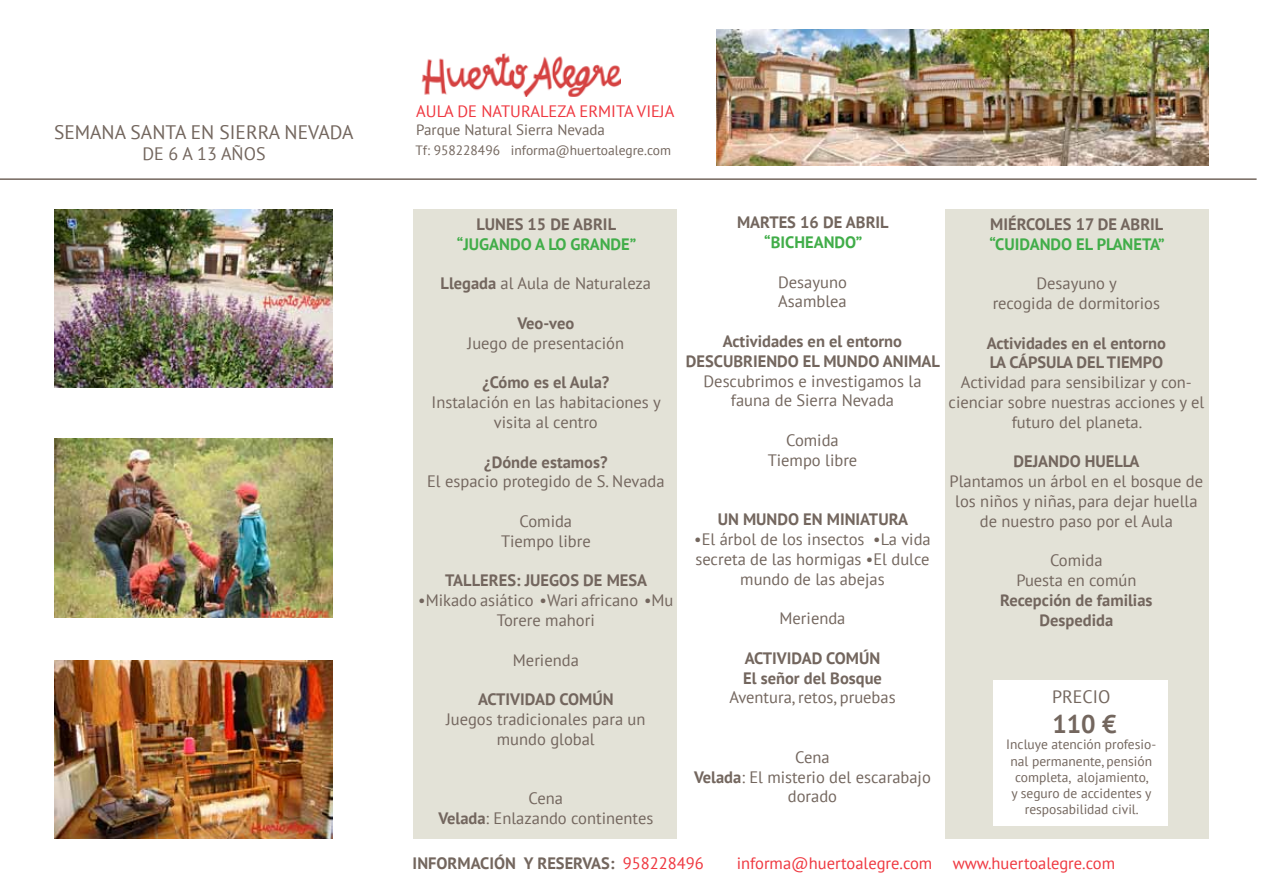
<style>
.page{position:relative;width:1263px;height:893px;background:#fff}
.page>*{position:absolute;margin:0;border:0;box-sizing:border-box;transform-origin:0 0}
.t1{font:700 25.5px "PT Sans";color:#73665e}
.t2{font:19.5px "PT Sans";color:#73665e}
.t3{font:18px "PT Sans";color:#73665e}
.t4{font:16.5px/19.8px "PT Sans";color:#73665e;text-align:center}
.t5{font:700 16.5px/19.8px "PT Sans";color:#73665e;text-align:center}
.t6{font:16.5px "PT Sans";color:#ef373f}
.t7{font:700 16.5px "PT Sans";color:#41ad49}
.t8{font:15px "PT Sans";color:#73665e}
.t9{font:13.5px/16.2px "PT Sans";color:#73665e;text-align:center}
.s1{font-weight:700}
.s2{font-weight:400;color:#ef373f}
</style>
<div class="page">
<img style="left:54px;top:209px;width:278px;height:179px">
<img style="left:54px;top:660px;width:278px;height:179px">
<img style="left:717px;top:29px;width:492px;height:137px">
<img style="left:421px;top:54px;width:199px;height:42px">
<hr style="left:0;top:178px;width:1256px;height:2px;background:#73665e">
<div style="left:413px;top:209px;width:263px;height:630px;background:#e3e2d7"></div>
<div style="left:945px;top:209px;width:264px;height:630px;background:#e3e2d7"></div>
<div style="left:994px;top:680px;width:174px;height:146px;background:#fff"></div>
<img style="left:54px;top:439px;width:278px;height:178px">
<p class="t2" style="left:54px;top:119px;width:301px">SEMANA SANTA EN SIERRA NEVADA</p>
<p class="t3" style="left:142px;top:142px;width:125px">DE 6 A 13 AÑOS</p>
<p class="t6" style="left:416px;top:101px;width:260px">AULA DE NATURALEZA ERMITA VIEJA</p>
<p class="t8" style="left:416px;top:120px;width:190px">Parque Natural Sierra Nevada</p>
<p class="t9" style="left:415px;top:141px;width:257px">Tf: 958228496 informa@huertoalegre.com</p>
<p class="t5" style="left:476px;top:214px;width:141px">LUNES 15 DE ABRIL</p>
<p class="t7" style="left:457px;top:233px;width:181px">“JUGANDO A LO GRANDE”</p>
<p class="t4" style="left:441px;top:273px;width:212px"><span class="s1">Llegada</span> al Aula de Naturaleza</p>
<p class="t5" style="left:517px;top:313px;width:58px">Veo-veo</p>
<p class="t4" style="left:468px;top:333px;width:158px">Juego de presentación</p>
<p class="t5" style="left:482px;top:372px;width:128px">¿Cómo es el Aula?</p>
<p class="t4" style="left:432px;top:392px;width:231px">Instalación en las habitaciones y visita al centro</p>
<p class="t5" style="left:484px;top:452px;width:125px">¿Dónde estamos?</p>
<p class="t4" style="left:427px;top:471px;width:239px">El espacio protegido de S. Nevada</p>
<p class="t4" style="left:501px;top:511px;width:91px">Comida<br>Tiempo libre</p>
<p class="t5" style="left:445px;top:570px;width:204px">TALLERES: JUEGOS DE MESA</p>
<p class="t4" style="left:418px;top:590px;width:257px">•Mikado asiático •Wari africano •Mu<br>Torere mahori</p>
<p class="t4" style="left:513px;top:649px;width:67px">Merienda</p>
<p class="t5" style="left:478px;top:689px;width:137px">ACTIVIDAD COMÚN</p>
<p class="t4" style="left:446px;top:709px;width:201px">Juegos tradicionales para un mundo global</p>
<p class="t4" style="left:438px;top:788px;width:216px">Cena<br><span class="s1">Velada</span>: Enlazando continentes</p>
<p class="t5" style="left:737px;top:212px;width:153px">MARTES 16 DE ABRIL</p>
<p class="t7" style="left:764px;top:231px;width:99px">“BICHEANDO”</p>
<p class="t4" style="left:778px;top:272px;width:70px;text-align:left">Desayuno<br>Asamblea</p>
<p class="t5" style="left:686px;top:331px;width:256px">Actividades en el entorno<br>DESCUBRIENDO EL MUNDO ANIMAL</p>
<p class="t4" style="left:703px;top:371px;width:219px">Descubrimos e investigamos la fauna de Sierra Nevada</p>
<p class="t4" style="left:768px;top:430px;width:91px">Comida<br>Tiempo libre</p>
<p class="t5" style="left:718px;top:509px;width:192px">UN MUNDO EN MINIATURA</p>
<p class="t4" style="left:694px;top:529px;width:238px">•El árbol de los insectos •La vida secreta de las hormigas •El dulce mundo de las abejas</p>
<p class="t4" style="left:779px;top:608px;width:67px">Merienda</p>
<p class="t5" style="left:743px;top:648px;width:140px;text-align:left">ACTIVIDAD COMÚN<br>El señor del Bosque</p>
<p class="t4" style="left:729px;top:687px;width:168px">Aventura, retos, pruebas</p>
<p class="t4" style="left:694px;top:747px;width:238px">Cena<br><span class="s1">Velada</span>: El misterio del escarabajo dorado</p>
<p class="t5" style="left:990px;top:214px;width:175px">MIÉRCOLES 17 DE ABRIL</p>
<p class="t7" style="left:989px;top:233px;width:177px">“CUIDANDO EL PLANETA”</p>
<p class="t4" style="left:993px;top:273px;width:169px">Desayuno y<br>recogida de dormitorios</p>
<p class="t5" style="left:987px;top:332px;width:181px;text-align:left">Actividades en el entorno<br>LA CÁPSULA DEL TIEMPO</p>
<p class="t4" style="left:948px;top:372px;width:257px">Actividad para sensibilizar y con&shy;cienciar sobre nuestras acciones y el futuro del planeta.</p>
<p class="t5" style="left:1013px;top:451px;width:127px">DEJANDO HUELLA</p>
<p class="t4" style="left:949px;top:471px;width:255px">Plantamos un árbol en el bosque de los niños y niñas, para dejar huella de nuestro paso por el Aula</p>
<p class="t4" style="left:1016px;top:550px;width:122px">Comida<br>Puesta en común</p>
<p class="t5" style="left:1000px;top:590px;width:154px">Recepción de familias<br>Despedida</p>
<p class="t3" style="left:1052px;top:685px;width:60px">PRECIO</p>
<h1 class="t1" style="left:1052px;top:707px;width:66px">110 €</h1>
<p class="t9" style="left:1006px;top:736px;width:151px">Incluye atención profesio&shy;nal permanente, pensión completa, alojamiento,<br>y seguro de accidentes y resposabilidad civil.</p>
<p class="t5" style="left:413px;top:853px;width:293px">INFORMACIÓN Y RESERVAS: <span class="s2">958228496</span></p>
<p class="t6" style="left:737px;top:853px;width:380px">informa@huertoalegre.com www.huertoalegre.com</p>
</div>
